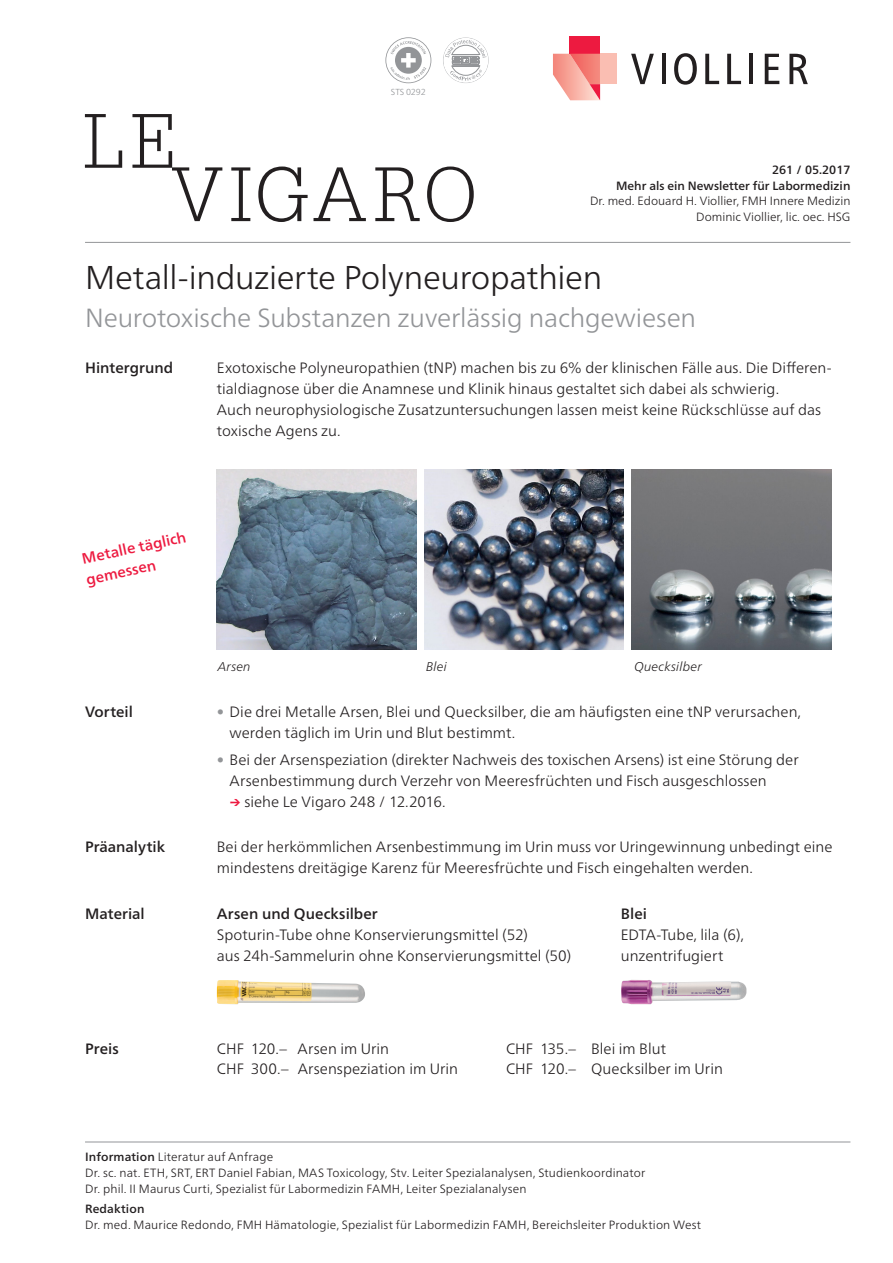
<style>
.page{position:relative;width:893px;height:1263px;background:#fff}
.page>*{position:absolute;margin:0;border:0;box-sizing:border-box;transform-origin:0 0}
.t1{font:300 75px "Glypha LT Pro";letter-spacing:.065em;color:#231f20}
.t2{font:300 33px "Frutiger Neue LTW1 G";letter-spacing:-.01em;color:#231f20}
.t3{font:300 26.25px "Frutiger Neue LTW1 G";letter-spacing:-.01em;color:#939598}
.t4{font:300 15px/21px "Frutiger Neue LTW1 G";color:#231f20}
.t5{font:500 15px "Frutiger Neue LTW1 G";letter-spacing:.005em;color:#231f20}
.t6{font:500 15px/21px "Frutiger Neue LTW1 G";color:#ed1a40}
.t7{font:italic 300 12.75px "Frutiger Neue LTW1 G";letter-spacing:.01em;color:#231f20}
.t8{font:300 12px/15.8px "Frutiger Neue LTW1 G";letter-spacing:.01em;color:#231f20}
.t9{font:500 12px "Frutiger Neue LTW1 G";color:#231f20}
.t10{font:300 8.7px "Frutiger Neue LTW1 G";color:#939598}
.s1{color:#939598}
.s2{font-weight:500;color:#ed1a40}
.s3{font-weight:500}
</style>
<div class="page">
<hr style="left:85px;top:1142px;width:765px;height:1px;background:#939598">
<img style="left:217px;top:470px;width:200px;height:180px">
<img style="left:424px;top:470px;width:200px;height:180px">
<img style="left:631px;top:470px;width:200px;height:180px">
<img style="left:217px;top:980px;width:148px;height:24px">
<img style="left:621px;top:980px;width:125px;height:24px">
<svg style="left:631px;top:54px;width:23px;height:30px"></svg>
<hr style="left:662px;top:54px;width:4px;height:30px;background:#231f20">
<svg style="left:674px;top:53px;width:23px;height:32px"></svg>
<svg style="left:705px;top:54px;width:14px;height:30px"></svg>
<svg style="left:727px;top:54px;width:14px;height:30px"></svg>
<hr style="left:749px;top:54px;width:4px;height:30px;background:#231f20">
<svg style="left:765px;top:54px;width:14px;height:30px"></svg>
<svg style="left:789px;top:54px;width:19px;height:30px"></svg>
<div style="left:570px;top:37px;width:30px;height:17px;background:#ed1a40"></div>
<svg style="left:553px;top:54px;width:47px;height:46px;background:#f6a098"></svg>
<div style="left:600px;top:54px;width:17px;height:30px;background:#fabeb2"></div>
<svg style="left:385px;top:37px;width:46px;height:46px"></svg>
<svg style="left:443px;top:37px;width:46px;height:46px"></svg>
<hr style="left:85px;top:242px;width:765px;height:1px;background:#939598">
<p class="t10" style="left:391px;top:87px;width:37px">STS 0292</p>
<h1 class="t1" style="left:83px;top:99px;width:95px">LE</h1>
<h1 class="t1" style="left:172px;top:152px;width:307px">VIGARO</h1>
<p class="t9" style="left:772px;top:163px;width:80px">261 / 05.2017</p>
<p class="t9" style="left:616px;top:178px;width:236px">Mehr als ein Newsletter für Labormedizin</p>
<p class="t8" style="left:590px;top:193px;width:262px">Dr. med. Edouard H. Viollier, FMH Innere Medizin</p>
<p class="t8" style="left:696px;top:209px;width:156px">Dominic Viollier, lic. oec. HSG</p>
<h2 class="t2" style="left:85px;top:257px;width:519px">Metall-induzierte Polyneuropathien</h2>
<h3 class="t3" style="left:85px;top:302px;width:613px">Neurotoxische Substanzen zuverlässig nachgewiesen</h3>
<p class="t5" style="left:85px;top:359px;width:90px">Hintergrund</p>
<p class="t4" style="left:217px;top:357px;width:615px">Exotoxische Polyneuropathien (tNP) machen bis zu 6% der klinischen Fälle aus. Die Differen&shy;tialdiagnose über die Anamnese und Klinik hinaus gestaltet sich dabei als schwierig.<br>Auch neurophysiologische Zusatzuntersuchungen lassen meist keine Rückschlüsse auf das toxische Agens zu.</p>
<p class="t6" style="left:80px;top:548px;width:108px;rotate:-12deg">Metalle täglich gemessen</p>
<p class="t7" style="left:218px;top:659px;width:34px">Arsen</p>
<p class="t7" style="left:426px;top:659px;width:22px">Blei</p>
<p class="t7" style="left:634px;top:659px;width:69px">Quecksilber</p>
<p class="t5" style="left:85px;top:702px;width:49px">Vorteil</p>
<p class="t4" style="left:230px;top:701px;width:573px;text-indent:-13px"><span class="s1">•</span> Die drei Metalle Arsen, Blei und Quecksilber, die am häufigsten eine tNP verursachen, werden täglich im Urin und Blut bestimmt.</p>
<p class="t4" style="left:230px;top:749px;width:571px;text-indent:-13px"><span class="s1">•</span> Bei der Arsenspeziation (direkter Nachweis des toxischen Arsens) ist eine Störung der<br>Arsenbestimmung durch Verzehr von Meeresfrüchten und Fisch ausgeschlossen</p>
<p class="t4" style="left:230px;top:791px;width:218px"><span class="s2">→</span> siehe Le Vigaro 248 / 12.2016.</p>
<p class="t5" style="left:85px;top:838px;width:82px">Präanalytik</p>
<p class="t4" style="left:217px;top:836px;width:617px">Bei der herkömmlichen Arsenbestimmung im Urin muss vor Uringewinnung unbedingt eine mindestens dreitägige Karenz für Meeresfrüchte und Fisch eingehalten werden.</p>
<p class="t5" style="left:85px;top:905px;width:61px">Material</p>
<p class="t5" style="left:217px;top:905px;width:162px">Arsen und Quecksilber</p>
<p class="t4" style="left:217px;top:924px;width:356px">Spoturin-Tube ohne Konservierungsmittel (52)<br>aus 24h-Sammelurin ohne Konservierungsmittel (50)</p>
<p class="t5" style="left:621px;top:905px;width:28px">Blei</p>
<p class="t4" style="left:621px;top:924px;width:125px">EDTA-Tube, lila (6), unzentrifugiert</p>
<p class="t5" style="left:85px;top:1040px;width:35px">Preis</p>
<p class="t4" style="left:217px;top:1038px;width:174px">CHF 120.– Arsen im Urin</p>
<p class="t4" style="left:506px;top:1038px;width:162px">CHF 135.– Blei im Blut</p>
<p class="t4" style="left:217px;top:1058px;width:243px">CHF 300.– Arsenspeziation im Urin</p>
<p class="t4" style="left:506px;top:1058px;width:218px">CHF 120.– Quecksilber im Urin</p>
<p class="t8" style="left:85px;top:1149px;width:562px"><span class="s3">Information</span> Literatur auf Anfrage<br>Dr. sc. nat. ETH, SRT, ERT Daniel Fabian, MAS Toxicology, Stv. Leiter Spezialanalysen, Studienkoordinator<br>Dr. phil. II Maurus Curti, Spezialist für Labormedizin FAMH, Leiter Spezialanalysen</p>
<p class="t9" style="left:85px;top:1202px;width:61px">Redaktion</p>
<p class="t8" style="left:85px;top:1217px;width:618px">Dr. med. Maurice Redondo, FMH Hämatologie, Spezialist für Labormedizin FAMH, Bereichsleiter Produktion West</p>
</div>
